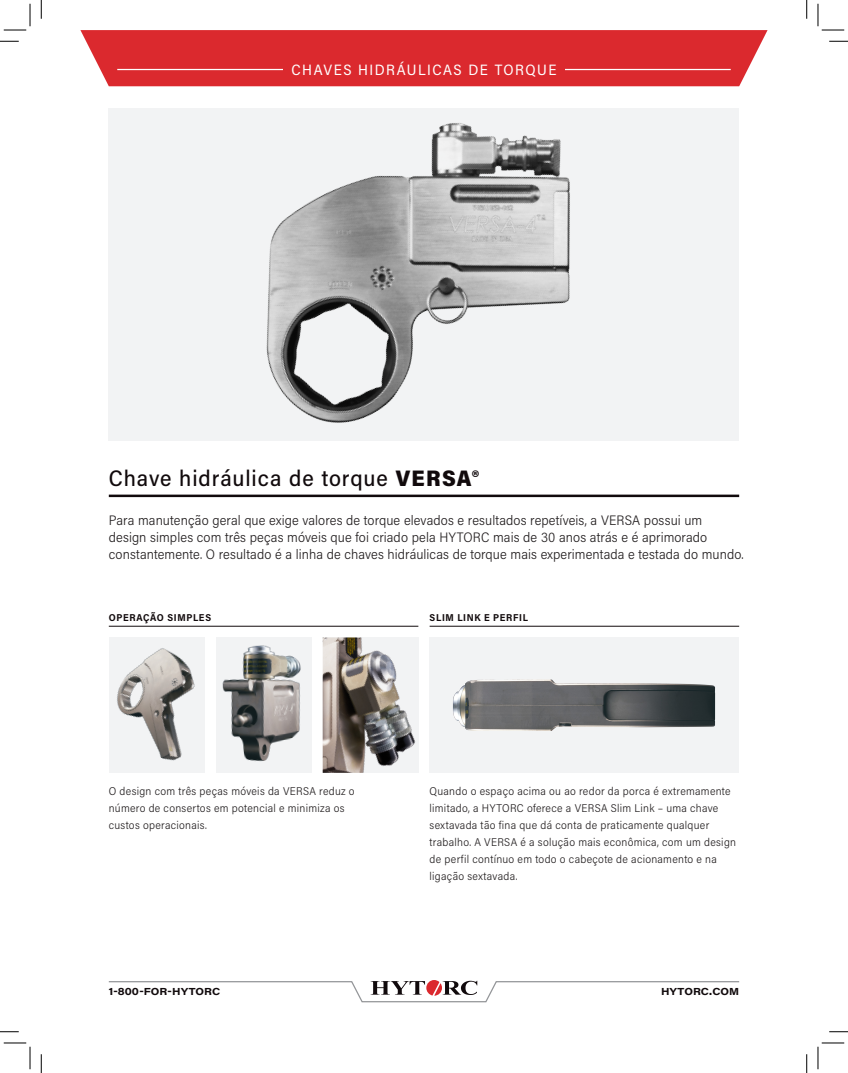
<style>
.page{position:relative;width:848px;height:1073px;background:#fff}
.page>*{position:absolute;margin:0;border:0;box-sizing:border-box;transform-origin:0 0}
.t1{font:500 22.5px "Acumin Pro Semi Cond";letter-spacing:.04em;color:#110a0c}
.t2{font:15px "Acumin Pro Semi Cond";letter-spacing:.1em;color:#fff}
.Sell_Sheet_Body_Copy{font:300 13.75px/16.9px "Acumin Pro Semi Cond";letter-spacing:.005em;color:#231f20}
.Sell_Sheet_Body_Copy-2{font:300 11.25px/16.9px "Acumin Pro Semi Cond";letter-spacing:.025em;color:#231f20}
.t3{font:700 10px "Acumin Pro Semi Cond";letter-spacing:.065em;color:#110a0c}
.t4{font:700 10px "Acumin Pro Wide";letter-spacing:.005em;color:#110a0c}
.s1{font-weight:900}
</style>
<div class="page">
<svg style="left:108px;top:980px;width:632px;height:22px"></svg>
<svg style="left:80px;top:30px;width:687px;height:56px;background:#dc3338"></svg>
<hr style="left:117px;top:69px;width:613px;height:1px;background:#fff">
<div style="left:283px;top:64px;width:281px;height:11px;background:#db292e"></div>
<img style="left:109px;top:109px;width:630px;height:332px">
<hr style="left:109px;top:494px;width:630px;height:3px;background:#110a0c">
<hr style="left:109px;top:626px;width:309px;height:1px;background:#110a0c">
<hr style="left:429px;top:626px;width:310px;height:1px;background:#110a0c">
<img style="left:429px;top:637px;width:310px;height:135px">
<img style="left:322px;top:637px;width:96px;height:135px">
<img style="left:216px;top:637px;width:95px;height:135px">
<img style="left:109px;top:637px;width:95px;height:135px">
<svg style="left:0;top:41px;width:19px;height:1px"></svg>
<svg style="left:829px;top:41px;width:19px;height:1px"></svg>
<svg style="left:0;top:1031px;width:19px;height:1px"></svg>
<svg style="left:829px;top:1031px;width:19px;height:1px"></svg>
<svg style="left:41px;top:0;width:1px;height:19px"></svg>
<svg style="left:41px;top:1054px;width:1px;height:18px"></svg>
<svg style="left:806px;top:0;width:1px;height:19px"></svg>
<svg style="left:806px;top:1054px;width:1px;height:18px"></svg>
<svg style="left:4px;top:4px;width:27px;height:27px"></svg>
<svg style="left:4px;top:1042px;width:27px;height:27px"></svg>
<svg style="left:817px;top:4px;width:27px;height:27px"></svg>
<svg style="left:817px;top:1042px;width:27px;height:27px"></svg>
<h2 class="t2" style="left:291px;top:59px;width:266px">CHAVES HIDRÁULICAS DE TORQUE</h2>
<p class="t1" style="left:109px;top:462px;width:372px">Chave hidráulica de torque <span class="s1">VERSA®</span></p>
<p class="Sell_Sheet_Body_Copy" style="left:109px;top:511px;width:636px">Para manutenção geral que exige valores de torque elevados e resultados repetíveis, a VERSA possui um<br>design simples com três peças móveis que foi criado pela HYTORC mais de 30 anos atrás e é aprimorado constantemente. O resultado é a linha de chaves hidráulicas de torque mais experimentada e testada do mundo.</p>
<p class="t3" style="left:109px;top:611px;width:104px">OPERAÇÃO SIMPLES</p>
<p class="t3" style="left:429px;top:611px;width:100px">SLIM LINK E PERFIL</p>
<p class="Sell_Sheet_Body_Copy-2" style="left:109px;top:782px;width:247px">O design com três peças móveis da VERSA reduz o número de consertos em potencial e minimiza os custos operacionais.</p>
<p class="Sell_Sheet_Body_Copy-2" style="left:429px;top:782px;width:308px">Quando o espaço acima ou ao redor da porca é extremamente limitado, a HYTORC oferece a VERSA Slim Link – uma chave sextavada tão fina que dá conta de praticamente qualquer trabalho. A VERSA é a solução mais econômica, com um design de perfil contínuo em todo o cabeçote de acionamento e na ligação sextavada.</p>
<p class="t4" style="left:109px;top:984px;width:113px">1-800-FOR-HYTORC</p>
<p class="t4" style="left:661px;top:984px;width:80px">HYTORC.COM</p>
</div>
